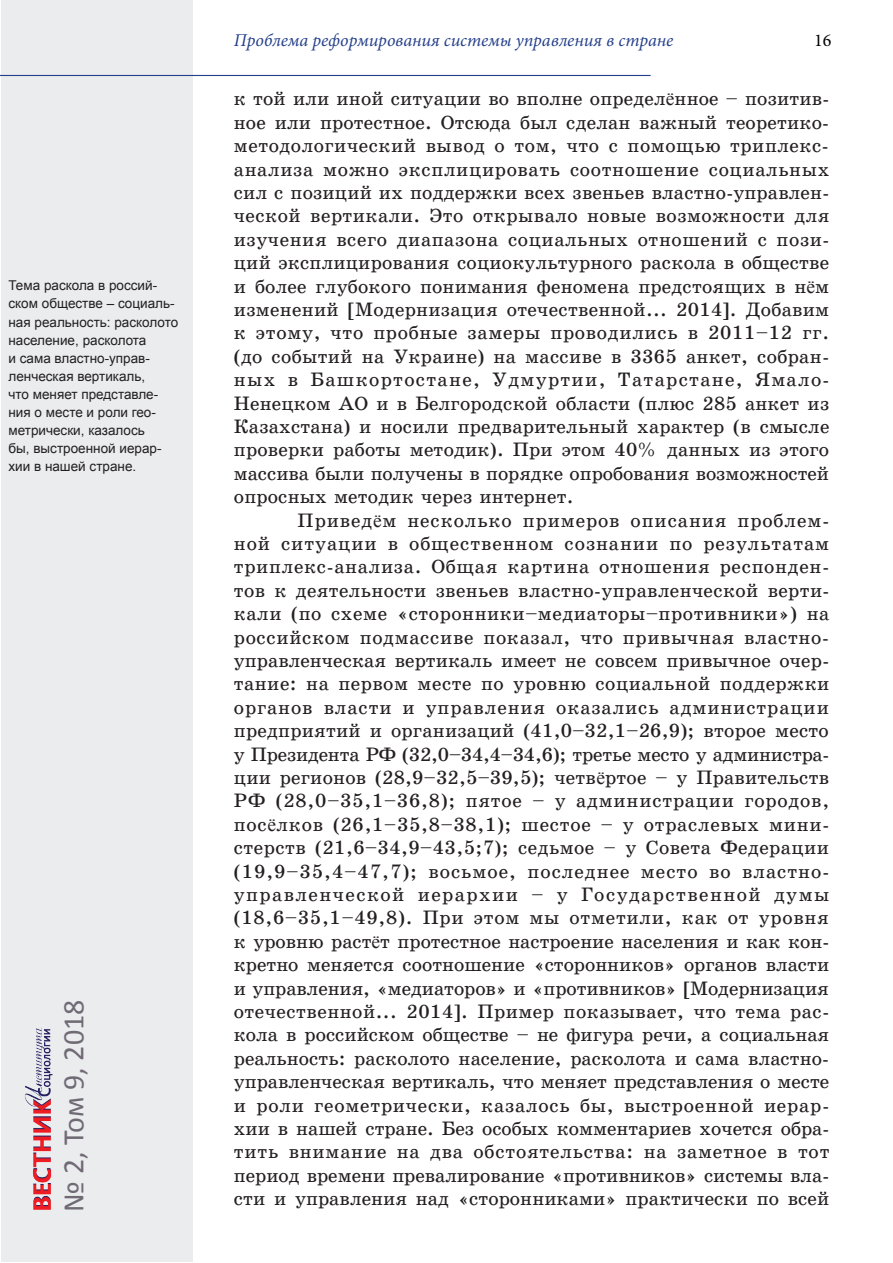
<style>
.page{position:relative;width:893px;height:1263px;background:#fff}
.page>*{position:absolute;margin:0;border:0;box-sizing:border-box;transform-origin:0 0}
.t1{font:30px "Calibri";color:#706a75}
.Текст{font:19.5px/23.4px "School Book C";letter-spacing:.005em;color:#231f20;text-align:justify}
.t2{font:italic 18px "Minion Pro";color:#25408b}
.t3{font:18px "Minion Pro";color:#000}
.Сноска_сбоку{font:13.5px/18px "Arial";color:#231f20}
.s1{font-family:"Times New Roman"}
</style>
<div class="page">
<div style="left:1px;top:1px;width:192px;height:1261px;background:#eaecee"></div>
<hr style="left:0;top:75px;width:651px;height:1px;background:#25408b">
<img style="left:25px;top:1027px;width:28px;height:183px">
<p class="Сноска_сбоку" style="left:9px;top:277px;width:171px">Тема раскола в россий&shy;ском обществе – социаль&shy;ная реальность: расколото население, расколота<br>и сама властно-управ&shy;ленческая вертикаль,<br>что меняет представле&shy;ния о месте и роли гео&shy;метрически, казалось<br>бы, выстроенной иерар&shy;хии в нашей стране.</p>
<h1 class="t1" style="left:55px;top:1212px;width:214px;rotate:-90deg">№ 2, Том 9, 2018</h1>
<p class="t2" style="left:234px;top:28px;width:441px">Проблема реформирования системы управления в стране</p>
<p class="t3" style="left:814px;top:29px;width:19px">16</p>
<p class="Текст" style="left:234px;top:87px;width:597px">к той или иной ситуации во вполне определ<span class="s1">ё</span>нное – позитив&shy;ное или протестное. Отсюда был сделан важный теоретико&shy;методологический вывод о том, что с помощью триплекс&shy;анализа можно эксплицировать соотношение социальных сил с позиций их поддержки всех звеньев властно-управлен&shy;ческой вертикали. Это открывало новые возможности для изучения всего диапазона социальных отношений с пози&shy;ций эксплицирования социокультурного раскола в обществе и более глубокого понимания феномена предстоящих в н<span class="s1">ё</span>м изменений [Модернизация отечественной... 2014]. Добавим к этому, что пробные замеры проводились в 2011–12 гг. (до событий на Украине) на массиве в 3365 анкет, собран&shy;ных в Башкортостане, Удмуртии, Татарстане, Ямало-Ненецком АО и в Белгородской области (плюс 285 анкет из Казахстана) и носили предварительный характер (в смысле проверки работы методик). При этом 40% данных из этого массива были получены в порядке опробования возможностей опросных методик через интернет.</p>
<p class="Текст" style="left:234px;top:508px;width:597px;text-indent:64px">Привед<span class="s1">ё</span>м несколько примеров описания проблем&shy;ной ситуации в общественном сознании по результатам триплекс-анализа. Общая картина отношения респонден&shy;тов к деятельности звеньев властно-управленческой верти&shy;кали (по схеме «сторонники–медиаторы–противники») на российском подмассиве показал, что привычная властно&shy;управленческая вертикаль имеет не совсем привычное очер&shy;тание: на первом месте по уровню социальной поддержки органов власти и управления оказались администрации предприятий и организаций (41,0–32,1–26,9); второе место у Президента РФ (32,0–34,4–34,6); третье место у администра&shy;ции регионов (28,9–32,5–39,5); четв<span class="s1">ё</span>ртое – у Правительств РФ (28,0–35,1–36,8); пятое – у администрации городов, пос<span class="s1">ё</span>лков (26,1–35,8–38,1); шестое – у отраслевых мини&shy;стерств (21,6–34,9–43,5;7); седьмое – у Совета Федерации (19,9–35,4–47,7); восьмое, последнее место во властно&shy;управленческой иерархии – у Государственной думы (18,6–35,1–49,8). При этом мы отметили, как от уровня к уровню раст<span class="s1">ё</span>т протестное настроение населения и как кон&shy;кретно меняется соотношение «сторонников» органов власти и управления, «медиаторов» и «противников» [Модернизация отечественной... 2014]. Пример показывает, что тема рас&shy;кола в российском обществе – не фигура речи, а социальная реальность: расколото население, расколота и сама властно&shy;управленческая вертикаль, что меняет представления о месте и роли геометрически, казалось бы, выстроенной иерар&shy;хии в нашей стране. Без особых комментариев хочется обра&shy;тить внимание на два обстоятельства: на заметное в тот период времени превалирование «противников» системы вла&shy;сти и управления над «сторонниками» практически по всей</p>
</div>
